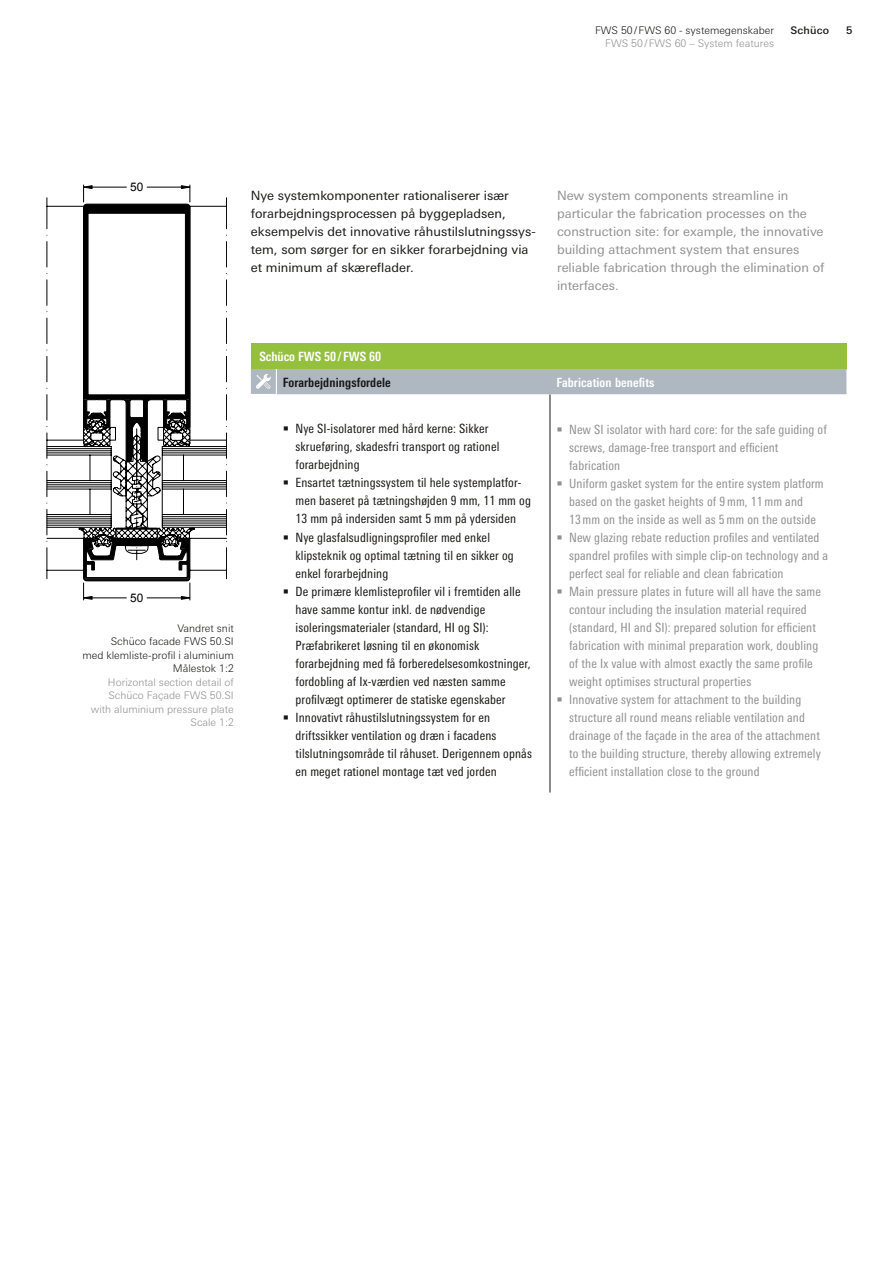
<style>
.page{position:relative;width:893px;height:1263px;background:#fff}
.page>*{position:absolute;margin:0;border:0;box-sizing:border-box;transform-origin:0 0}
.t1{font:12.75px/18px "Univers For Schueco 420 Cd Rg";letter-spacing:.01em;color:#8f908f}
.t2{font:12.75px/18px "Univers For Schueco 420 Cd Rg";letter-spacing:.01em;color:#181715}
.t3{font:12.75px/18px "Univers For Schueco 430 Reg";color:#8f908f}
.t4{font:12.75px/18px "Univers For Schueco 430 Reg";color:#181715}
.t5{font:12.75px "Univers For Schueco 620 Cd Bd";letter-spacing:.01em;color:#fff}
.t6{font:12.75px "Univers For Schueco 620 Cd Bd";letter-spacing:.01em;color:#181715}
.t7{font:11.85px "Arial";color:#000}
.t8{font:300 10.5px/13.5px "Univers For Schueco 330";color:#8f908f;text-align:right}
.t9{font:300 10.5px/13.5px "Univers For Schueco 330";color:#181715;text-align:right}
.t10{font:10.5px "Univers For Schueco 530 Med";letter-spacing:.02em;color:#181715}
</style>
<div class="page">
<svg style="left:47px;top:197px;width:180px;height:403px"></svg>
<svg style="left:81px;top:596px;width:12px;height:4px"></svg>
<svg style="left:181px;top:596px;width:11px;height:4px"></svg>
<hr style="left:47px;top:480px;width:64px;height:1px;background:#000">
<hr style="left:47px;top:482px;width:64px;height:1px;background:#000">
<hr style="left:47px;top:527px;width:64px;height:1px;background:#000">
<hr style="left:47px;top:484px;width:64px;height:1px;background:#000">
<hr style="left:47px;top:487px;width:64px;height:1px;background:#000">
<hr style="left:47px;top:489px;width:64px;height:1px;background:#000">
<hr style="left:47px;top:514px;width:64px;height:1px;background:#000">
<hr style="left:47px;top:516px;width:64px;height:1px;background:#000">
<hr style="left:47px;top:518px;width:64px;height:1px;background:#000">
<hr style="left:47px;top:521px;width:64px;height:1px;background:#000">
<hr style="left:47px;top:446px;width:64px;height:1px;background:#000">
<hr style="left:47px;top:455px;width:64px;height:1px;background:#000">
<hr style="left:47px;top:453px;width:64px;height:1px;background:#000">
<hr style="left:47px;top:450px;width:64px;height:1px;background:#000">
<hr style="left:47px;top:448px;width:64px;height:1px;background:#000">
<hr style="left:47px;top:523px;width:64px;height:1px;background:#000">
<hr style="left:47px;top:525px;width:64px;height:1px;background:#000">
<svg style="left:79px;top:204px;width:116px;height:378px"></svg>
<svg style="left:83px;top:185px;width:144px;height:343px"></svg>
<svg style="left:83px;top:185px;width:10px;height:4px"></svg>
<svg style="left:181px;top:185px;width:11px;height:4px"></svg>
<div style="left:251px;top:343px;width:595px;height:26px;background:#95c03d"></div>
<hr style="left:550px;top:394px;width:1px;height:398px;background:#181715">
<div style="left:251px;top:369px;width:595px;height:26px;background:#afb7c1"></div>
<p class="t9" style="left:595px;top:24px;width:181px">FWS 50/FWS 60 - systemegenskaber</p>
<p class="t8" style="left:605px;top:37px;width:170px">FWS 50/FWS 60 – System features</p>
<p class="t10" style="left:790px;top:24px;width:40px">Schüco</p>
<p class="t10" style="left:846px;top:24px;width:8px">5</p>
<p class="t7" style="left:130px;top:179px;width:15px">50</p>
<p class="t4" style="left:251px;top:186px;width:286px">Nye systemkomponenter rationaliserer især forarbejdningsprocessen på byggepladsen, eksempelvis det innovative råhustilslutningssys&shy;tem, som sørger for en sikker forarbejdning via et minimum af skæreflader.</p>
<p class="t3" style="left:557px;top:186px;width:269px">New system components streamline in particular the fabrication processes on the construction site: for example, the innovative building attachment system that ensures reliable fabrication through the elimination of interfaces.</p>
<p class="t7" style="left:130px;top:590px;width:15px">50</p>
<p class="t9" style="left:82px;top:621px;width:153px">Vandret snit<br>Schüco facade FWS 50.SI<br>med klemliste-profil i aluminium<br>Målestok 1:2</p>
<p class="t8" style="left:91px;top:675px;width:145px">Horizontal section detail of<br>Schüco Façade FWS 50.SI with aluminium pressure plate<br>Scale 1:2</p>
<p class="t5" style="left:259px;top:349px;width:123px">Schüco FWS 50 / FWS 60</p>
<p class="t6" style="left:283px;top:374px;width:110px">Forarbejdningsfordele</p>
<p class="t5" style="left:556px;top:374px;width:100px">Fabrication benefits</p>
<p class="t2" style="left:296px;top:420px;width:205px;text-indent:-13px">• Nye SI-isolatorer med hård kerne: Sikker skrueføring, skadesfri transport og rationel forarbejdning</p>
<p class="t2" style="left:296px;top:474px;width:237px;text-indent:-13px">• Ensartet tætningssystem til hele systemplatfor&shy;men baseret på tætningshøjden 9 mm, 11 mm og<br>13 mm på indersiden samt 5 mm på ydersiden</p>
<p class="t2" style="left:296px;top:528px;width:220px;text-indent:-13px">• Nye glasfalsudligningsprofiler med enkel klipsteknik og optimal tætning til en sikker og enkel forarbejdning</p>
<p class="t2" style="left:296px;top:582px;width:237px;text-indent:-13px">• De primære klemlisteprofiler vil i fremtiden alle have samme kontur inkl. de nødvendige isoleringsmaterialer (standard, HI og SI):<br>Præfabrikeret løsning til en økonomisk forarbejdning med få forberedelsesomkostninger, fordobling af Ix-værdien ved næsten samme profilvægt optimerer de statiske egenskaber</p>
<p class="t2" style="left:296px;top:708px;width:238px;text-indent:-13px">• Innovativt råhustilslutningssystem for en driftssikker ventilation og dræn i facadens tilslutningsområde til råhuset. Derigennem opnås en meget rationel montage tæt ved jorden</p>
<p class="t1" style="left:569px;top:420px;width:259px;text-indent:-13px">• New SI isolator with hard core: for the safe guiding of screws, damage-free transport and efficient fabrication</p>
<p class="t1" style="left:569px;top:474px;width:256px;text-indent:-13px">• Uniform gasket system for the entire system platform based on the gasket heights of 9mm, 11mm and<br>13mm on the inside as well as 5mm on the outside</p>
<p class="t1" style="left:569px;top:528px;width:261px;text-indent:-13px">• New glazing rebate reduction profiles and ventilated spandrel profiles with simple clip-on technology and a perfect seal for reliable and clean fabrication</p>
<p class="t1" style="left:569px;top:582px;width:253px;text-indent:-13px">• Main pressure plates in future will all have the same contour including the insulation material required (standard, HI and SI): prepared solution for efficient fabrication with minimal preparation work, doubling of the Ix value with almost exactly the same profile weight optimises structural properties</p>
<p class="t1" style="left:569px;top:690px;width:253px;text-indent:-13px">• Innovative system for attachment to the building structure all round means reliable ventilation and drainage of the façade in the area of the attachment to the building structure, thereby allowing extremely efficient installation close to the ground</p>
</div>
